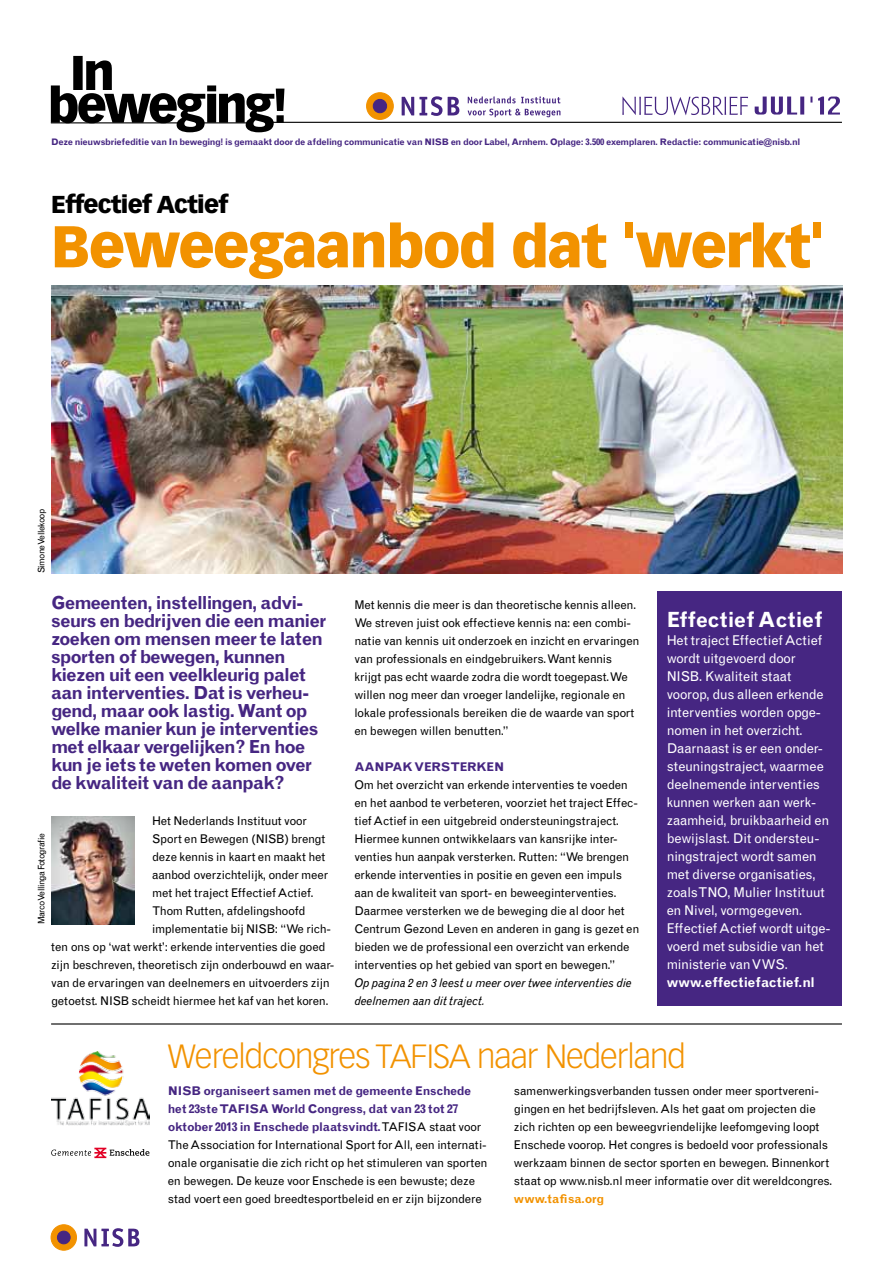
<style>
.page{position:relative;width:893px;height:1263px;background:#fff}
.page>*{position:absolute;margin:0;border:0;box-sizing:border-box;transform-origin:0 0}
.t1{font:900 57.75px "Vectora LT Std";letter-spacing:-.03em;color:#f29200}
.t2{font:300 33px "Vectora LT Std";letter-spacing:-.03em;color:#f29200}
.t3{font:900 24px "Vectora LT Std";letter-spacing:-.03em;color:#000}
.t4{font:700 21px "Grotesque MT Std";letter-spacing:-.01em;color:#fff}
.t5{font:700 18px/18px "Grotesque MT Std";letter-spacing:-.055em;color:#462682}
.t6{font:13.5px/18px "Grotesque MT Std";letter-spacing:-.02em;color:#fff}
.t7{font:700 13.5px "Grotesque MT Std";letter-spacing:.005em;color:#fff}
.t8{font:12px/18px "Grotesque MT Std";letter-spacing:-.02em;color:#000}
.t9{font:italic 12px/18px "Grotesque MT Std";letter-spacing:-.01em;color:#000}
.t10{font:12px "Grotesque MT Std";color:#000}
.t11{font:700 12px "Grotesque MT Std";letter-spacing:-.02em;color:#462682}
.t12{font:700 12px "Grotesque MT Std";letter-spacing:.015em;color:#f29200}
.t13{font:700 9px "Grotesque MT Std";letter-spacing:-.04em;color:#462682}
.t14{font:9px "Grotesque MT Std";letter-spacing:-.06em;color:#000}
.s1{font-weight:700;color:#462682}
</style>
<div class="page">
<hr style="left:271px;top:122px;width:571px;height:1px;background:#000">
<hr style="left:51px;top:1023px;width:791px;height:1px;background:#000">
<svg style="left:51px;top:56px;width:233px;height:76px"></svg>
<div style="left:51px;top:1225px;width:26px;height:25px;background:#f29200;border-radius:50%"></div>
<div style="left:51px;top:1225px;width:26px;height:25px;border:1px solid #f29200;border-radius:50%"></div>
<div style="left:57px;top:1231px;width:13px;height:13px;background:#462682;border-radius:50%"></div>
<div style="left:57px;top:1231px;width:13px;height:13px;border:1px solid #462682;border-radius:50%"></div>
<svg style="left:84px;top:1228px;width:55px;height:19px"></svg>
<svg style="left:622px;top:97px;width:126px;height:18px"></svg>
<img style="left:51px;top:816px;width:83px;height:108px">
<img style="left:51px;top:285px;width:791px;height:288px">
<img style="left:51px;top:1051px;width:99px;height:74px">
<svg style="left:755px;top:97px;width:85px;height:18px"></svg>
<svg style="left:51px;top:1148px;width:99px;height:10px"></svg>
<div style="left:367px;top:93px;width:26px;height:26px;background:#f29200;border-radius:50%"></div>
<div style="left:367px;top:93px;width:26px;height:26px;border:1px solid #f29200;border-radius:50%"></div>
<div style="left:373px;top:99px;width:14px;height:14px;background:#462682;border-radius:50%"></div>
<div style="left:373px;top:99px;width:14px;height:14px;border:1px solid #462682;border-radius:50%"></div>
<svg style="left:402px;top:96px;width:40px;height:20px"></svg>
<svg style="left:448px;top:97px;width:11px;height:18px"></svg>
<svg style="left:468px;top:96px;width:92px;height:7px"></svg>
<svg style="left:468px;top:109px;width:92px;height:8px"></svg>
<div style="left:658px;top:591px;width:184px;height:414px;background:#462682"></div>
<p class="t13" style="left:51px;top:136px;width:751px">Deze nieuwsbriefeditie van In beweging! is gemaakt door de afdeling communicatie van N ISB en door Label, Arnhem. Oplage: 3.500 exemplaren. Redactie: communicatie@nisb.nl</p>
<h3 class="t3" style="left:51px;top:190px;width:179px">Effectief Actief</h3>
<h1 class="t1" style="left:51px;top:211px;width:776px">Beweegaanbod dat 'werkt'</h1>
<p class="t14" style="left:36px;top:573px;width:66px;rotate:-90deg">Simone Vellekoop</p>
<p class="t5" style="left:51px;top:594px;width:277px">Gemeenten, instellingen, advi&shy;seurs en bedrijven die een manier zoeken om mensen meer te laten sporten of bewegen, kunnen kiezen uit een veelkleurig palet aan interventies. Dat is verheu&shy;gend, maar ook lastig. Want op welke manier kun je interventies met elkaar vergelijken? En hoe kun je iets te weten komen over de kwaliteit van de aanpak?</p>
<p class="t8" style="left:152px;top:812px;width:156px">Het Nederlands Instituut voor</p>
<p class="t8" style="left:152px;top:830px;width:175px">Sport en Bewegen (NISB) brengt</p>
<p class="t8" style="left:152px;top:848px;width:175px">deze kennis in kaart en maakt het</p>
<p class="t8" style="left:152px;top:866px;width:178px">aanbod overzichtelijk, onder meer</p>
<p class="t10" style="left:152px;top:886px;width:163px">met het traject Effectief Actief.</p>
<p class="t8" style="left:152px;top:902px;width:155px">Thom Rutten, afdelingshoofd</p>
<p class="t8" style="left:152px;top:920px;width:180px">implementatie bij NISB: “We rich-</p>
<p class="t8" style="left:51px;top:938px;width:276px">ten ons op ‘wat werkt’: erkende interventies die goed</p>
<p class="t8" style="left:51px;top:956px;width:285px">zijn beschreven, theoretisch zijn onderbouwd en waar-</p>
<p class="t8" style="left:51px;top:974px;width:280px">van de ervaringen van deelnemers en uitvoerders zijn</p>
<p class="t8" style="left:51px;top:992px;width:279px">getoetst. NISB scheidt hiermee het kaf van het koren.</p>
<p class="t8" style="left:354px;top:596px;width:287px">Met kennis die meer is dan theoretische kennis alleen.<br>We streven juist ook effectieve kennis na: een combi&shy;natie van kennis uit onderzoek en inzicht en ervaringen van professionals en eindgebruikers. Want kennis krijgt pas echt waarde zodra die wordt toegepast. We willen nog meer dan vroeger landelijke, regionale en lokale professionals bereiken die de waarde van sport en bewegen willen benutten.”</p>
<p class="t11" style="left:354px;top:760px;width:151px">Aanpak versterken</p>
<p class="t8" style="left:354px;top:776px;width:287px">Om het overzicht van erkende interventies te voeden en het aanbod te verbeteren, voorziet het traject Effec&shy;tief Actief in een uitgebreid ondersteuningstraject.<br>Hiermee kunnen ontwikkelaars van kansrijke inter&shy;venties hun aanpak versterken. Rutten: “We brengen erkende interventies in positie en geven een impuls aan de kwaliteit van sport- en beweeginterventies.<br>Daarmee versterken we de beweging die al door het Centrum Gezond Leven en anderen in gang is gezet en bieden we de professional een overzicht van erkende interventies op het gebied van sport en bewegen.”</p>
<p class="t9" style="left:354px;top:974px;width:279px">Op pagina 2 en 3 leest u meer over twee interventies die deelnemen aan dit traject.</p>
<h2 class="t2" style="left:168px;top:1038px;width:519px">Wereldcongres TAFISA naar Nederland</h2>
<p class="t8" style="left:168px;top:1082px;width:321px"><span class="s1">N ISB organiseert samen met de gemeente Enschede het 23ste TAFISA World Congress, dat van 23 tot 27 oktober 2013 in Enschede plaatsvindt.</span>TAFISA staat voor The Association for International Sport for All, een internati&shy;onale organisatie die zich richt op het stimuleren van sporten en bewegen. De keuze voor Enschede is een bewuste; deze stad voert een goed breedtesportbeleid en er zijn bijzondere</p>
<p class="t8" style="left:514px;top:1082px;width:320px">samenwerkingsverbanden tussen onder meer sportvereni&shy;gingen en het bedrijfsleven. Als het gaat om projecten die zich richten op een beweegvriendelijke leefomgeving loopt Enschede voorop. Het congres is bedoeld voor professionals werkzaam binnen de sector sporten en bewegen. Binnenkort staat op www.nisb.nl meer informatie over dit wereldcongres.</p>
<h3 class="t4" style="left:667px;top:608px;width:157px">Effectief Actief</h3>
<p class="t6" style="left:667px;top:632px;width:165px">Het traject Effectief Actief wordt uitgevoerd door<br>NISB. Kwaliteit staat voorop, dus alleen erkende interventies worden opge&shy;nomen in het overzicht.<br>Daarnaast is er een onder&shy;steuningstraject, waarmee deelnemende interventies kunnen werken aan werk&shy;zaamheid, bruikbaarheid en bewijslast. Dit ondersteu&shy;ningstraject wordt samen met diverse organisaties, zoals TNO, Mulier Instituut en Nivel, vormgegeven.<br>Effectief Actief wordt uitge&shy;voerd met subsidie van het ministerie van VWS.</p>
<p class="t7" style="left:667px;top:975px;width:150px">www.effectiefactief.nl</p>
<p class="t14" style="left:36px;top:924px;width:93px;rotate:-90deg">Marco Vellinga Fotografie</p>
<p class="t12" style="left:514px;top:1192px;width:92px">www.tafisa.org</p>
</div>
